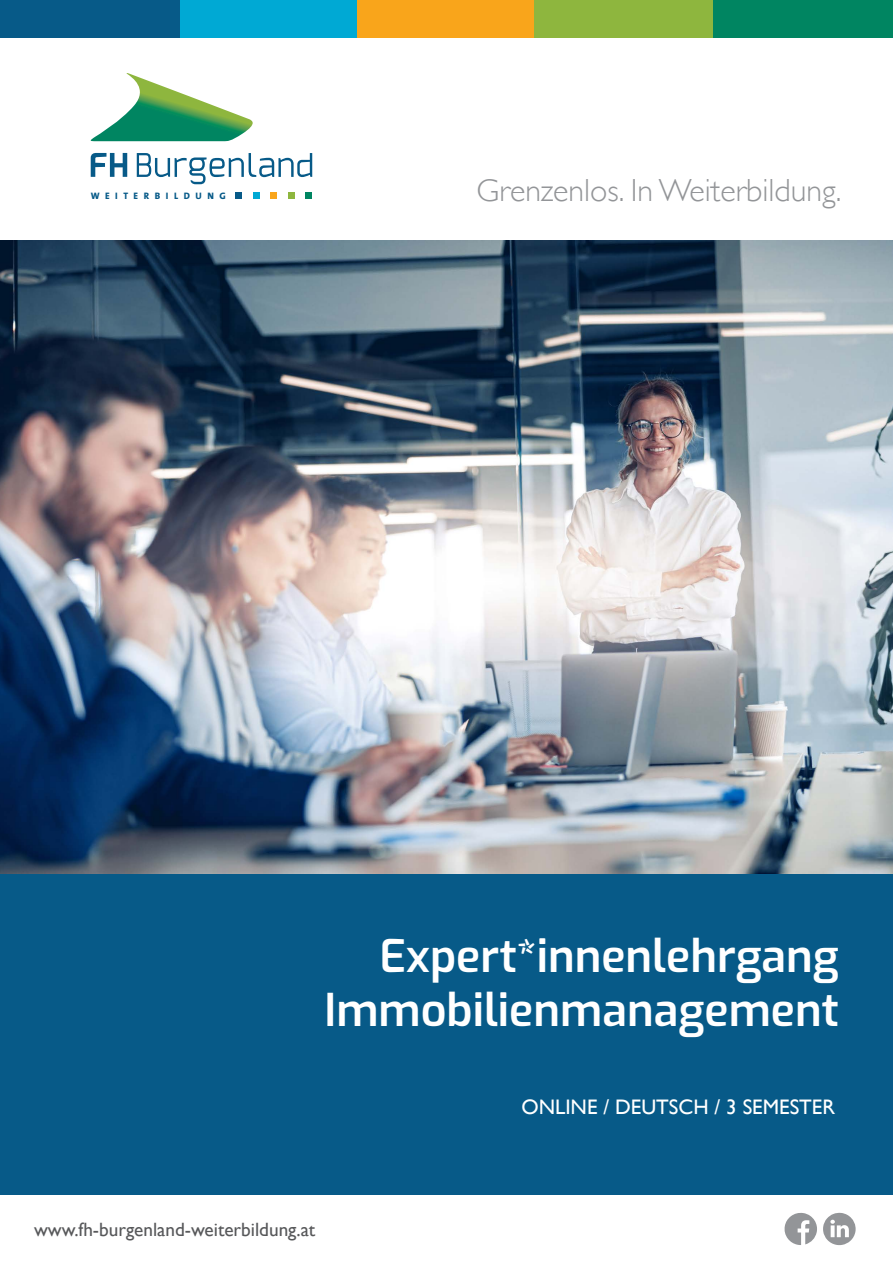
<style>
.page{position:relative;width:893px;height:1263px;background:#fff}
.page>*{position:absolute;margin:0;border:0;box-sizing:border-box;transform-origin:0 0}
.Lehrgangstitel{font:100 45px "Exo";color:#fff}
.Grenzenlos__In_Weite{font:300 31.95px "Gill Sans";color:#939598}
.Organisationsform{font:21px "Gill Sans";color:#fff}
.URL{font:19.2px "Gill Sans";color:#57585a}
.t1{font:800 9.45px "The Sans B8";letter-spacing:.59em;color:#075a88}
</style>
<div class="page">
<div style="left:713px;top:0;width:180px;height:37px;background:#008561"></div>
<div style="left:357px;top:0;width:178px;height:37px;background:#f9a51b"></div>
<div style="left:535px;top:0;width:178px;height:37px;background:#8eb63e"></div>
<div style="left:179px;top:0;width:178px;height:37px;background:#00a9d4"></div>
<div style="left:0;top:0;width:179px;height:37px;background:#075a88"></div>
<div style="left:0;top:874px;width:893px;height:321px;background:#075a88"></div>
<svg style="left:91px;top:153px;width:36px;height:24px"></svg>
<svg style="left:137px;top:153px;width:175px;height:31px"></svg>
<svg style="left:91px;top:73px;width:162px;height:69px"></svg>
<svg style="left:271px;top:192px;width:6px;height:6px"></svg>
<div style="left:288px;top:192px;width:7px;height:6px;background:#8eb63e"></div>
<svg style="left:236px;top:192px;width:6px;height:6px"></svg>
<div style="left:253px;top:192px;width:7px;height:6px;background:#00a9d4"></div>
<svg style="left:306px;top:192px;width:6px;height:6px"></svg>
<svg style="left:823px;top:1212px;width:33px;height:33px"></svg>
<svg style="left:784px;top:1212px;width:33px;height:33px"></svg>
<img style="left:0;top:240px;width:893px;height:634px">
<p class="t1" style="left:91px;top:191px;width:137px">WEITERBILDUNG</p>
<p class="Grenzenlos__In_Weite" style="left:476px;top:165px;width:367px">Grenzenlos. In Weiterbildung.</p>
<p class="Lehrgangstitel" style="left:379px;top:923px;width:461px">Expert*innenlehrgang</p>
<p class="Lehrgangstitel" style="left:325px;top:977px;width:516px">Immobilienmanagement</p>
<p class="Organisationsform" style="left:521px;top:1094px;width:315px">ONLINE / DEUTSCH / 3 SEMESTER</p>
<p class="URL" style="left:34px;top:1218px;width:283px">www.fh-burgenland-weiterbildung.at</p>
</div>
